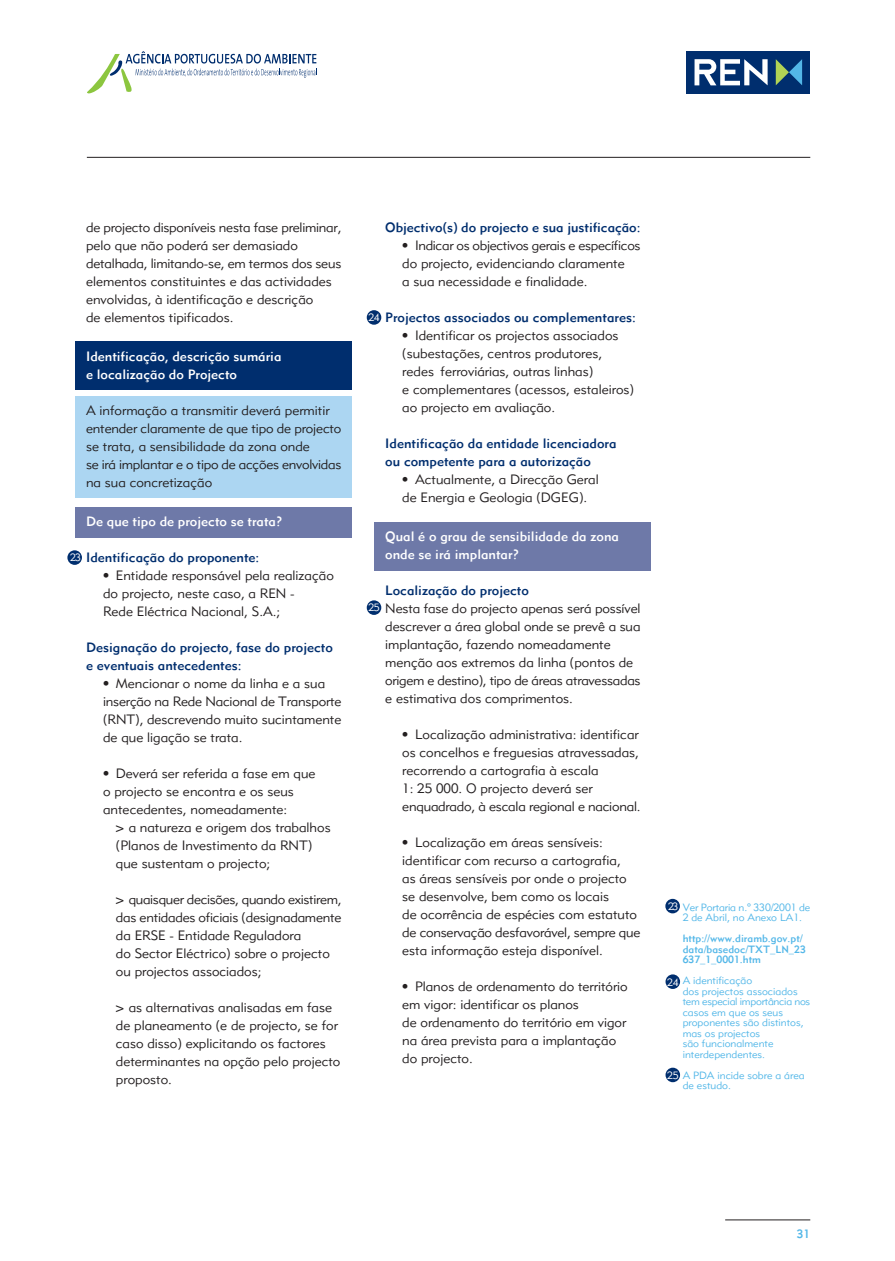
<style>
.page{position:relative;width:895px;height:1261px;background:#fff}
.page>*{position:absolute;margin:0;border:0;box-sizing:border-box;transform-origin:0 0}
.t1{font:13.5px/18px "Metro Lite LT Two";color:#231f20}
.t2{font:13.5px/18px "Metro Medium LT Two";color:#002e6e}
.t3{font:13.5px/18px "Metro Medium LT Two";color:#fff}
.t4{font:12px "Metro Medium LT Two";color:#53b7e8}
.t5{font:10.5px/10.5px "Metro Lite LT Two";color:#53b7e8}
.t6{font:10.5px/10.5px "Metro Medium LT Two";color:#53b7e8}
.t7{font:10.5px "Metro Lite LT Two";letter-spacing:-.03em;color:#fff}
.s1{font-family:"Metro Medium LT Two"}
.s2{color:#fff}
</style>
<div class="page">
<div style="left:374px;top:522px;width:277px;height:48px;background:#6e79a8"></div>
<div style="left:75px;top:508px;width:277px;height:30px;background:#6e79a8"></div>
<div style="left:75px;top:396px;width:277px;height:102px;background:#acd6f2"></div>
<div style="left:75px;top:342px;width:277px;height:48px;background:#002e6e"></div>
<hr style="left:87px;top:157px;width:723px;height:1px;background:#231f20">
<div style="left:665px;top:899px;width:14px;height:14px;background:#002e6e;border-radius:50%"></div>
<div style="left:67px;top:550px;width:15px;height:15px;background:#002e6e;border-radius:50%"></div>
<div style="left:366px;top:310px;width:15px;height:15px;background:#002e6e;border-radius:50%"></div>
<div style="left:366px;top:600px;width:15px;height:15px;background:#002e6e;border-radius:50%"></div>
<div style="left:665px;top:974px;width:15px;height:15px;background:#002e6e;border-radius:50%"></div>
<div style="left:665px;top:1068px;width:15px;height:14px;background:#002e6e;border-radius:50%"></div>
<div style="left:686px;top:51px;width:124px;height:43px;background:#002e6e"></div>
<svg style="left:775px;top:59px;width:26px;height:26px"></svg>
<svg style="left:694px;top:59px;width:73px;height:26px"></svg>
<svg style="left:87px;top:51px;width:230px;height:43px"></svg>
<hr style="left:725px;top:1219px;width:85px;height:1px;background:#231f20">
<p class="t1" style="left:86px;top:219px;width:257px">de projecto disponíveis nesta fase preliminar, pelo que não poderá ser demasiado detalhada, limitando-se, em termos dos seus elementos constituintes e das actividades envolvidas, à identificação e descrição<br>de elementos tipificados.</p>
<p class="t3" style="left:86px;top:348px;width:197px">Identificação, descrição sumária e localização do Projecto</p>
<p class="t1" style="left:86px;top:402px;width:257px">A informação a transmitir deverá permitir entender claramente de que tipo de projecto se trata, a sensibilidade da zona onde<br>se irá implantar e o tipo de acções envolvidas na sua concretização</p>
<p class="t3" style="left:86px;top:513px;width:197px">De que tipo de projecto se trata?</p>
<p class="t2" style="left:86px;top:549px;width:175px">Identificação do proponente:</p>
<p class="t1" style="left:103px;top:567px;width:232px">• Entidade responsável pela realização do projecto, neste caso, a REN -<br>Rede Eléctrica Nacional, S.A.;</p>
<p class="t2" style="left:86px;top:639px;width:248px">Designação do projecto, fase do projecto e eventuais antecedentes:</p>
<p class="t1" style="left:103px;top:675px;width:240px">• Mencionar o nome da linha e a sua inserção na Rede Nacional de Transporte (RNT), descrevendo muito sucintamente de que ligação se trata.</p>
<p class="t1" style="left:103px;top:765px;width:214px">• Deverá ser referida a fase em que o projecto se encontra e os seus antecedentes, nomeadamente:</p>
<p class="t1" style="left:116px;top:819px;width:216px"><span class="s1">&gt;</span> a natureza e origem dos trabalhos (Planos de Investimento da RNT) que sustentam o projecto;</p>
<p class="t1" style="left:116px;top:891px;width:227px"><span class="s1">&gt;</span> quaisquer decisões, quando existirem, das entidades oficiais (designadamente da ERSE - Entidade Reguladora<br>do Sector Eléctrico) sobre o projecto ou projectos associados;</p>
<p class="t1" style="left:116px;top:999px;width:226px"><span class="s1">&gt;</span> as alternativas analisadas em fase de planeamento (e de projecto, se for caso disso) explicitando os factores determinantes na opção pelo projecto proposto.</p>
<p class="t7" style="left:70px;top:554px;width:12px">23</p>
<p class="t2" style="left:385px;top:219px;width:257px">Objectivo(s) do projecto e sua justificação:</p>
<p class="t1" style="left:402px;top:237px;width:240px">• Indicar os objectivos gerais e específicos do projecto, evidenciando claramente<br>a sua necessidade e finalidade.</p>
<p class="t2" style="left:385px;top:309px;width:252px">Projectos associados ou complementares:</p>
<p class="t1" style="left:402px;top:327px;width:233px">• Identificar os projectos associados (subestações, centros produtores, redes ferroviárias, outras linhas)<br>e complementares (acessos, estaleiros) ao projecto em avaliação.</p>
<p class="t2" style="left:385px;top:435px;width:233px">Identificação da entidade licenciadora ou competente para a autorização</p>
<p class="t1" style="left:402px;top:471px;width:198px">• Actualmente, a Direcção Geral de Energia e Geologia (DGEG).</p>
<p class="t3" style="left:385px;top:528px;width:235px">Qual é o grau de sensibilidade da zona onde se irá implantar?</p>
<p class="t2" style="left:385px;top:582px;width:145px">Localização do projecto</p>
<p class="t1" style="left:385px;top:600px;width:257px">Nesta fase do projecto apenas será possível descrever a área global onde se prevê a sua implantação, fazendo nomeadamente menção aos extremos da linha (pontos de origem e destino), tipo de áreas atravessadas e estimativa dos comprimentos.</p>
<p class="t1" style="left:402px;top:726px;width:240px">• Localização administrativa: identificar os concelhos e freguesias atravessadas, recorrendo a cartografia à escala<br>1: 25 000. O projecto deverá ser enquadrado, à escala regional e nacional.</p>
<p class="t1" style="left:402px;top:834px;width:240px">• Localização em áreas sensíveis: identificar com recurso a cartografia,<br>as áreas sensíveis por onde o projecto se desenvolve, bem como os locais<br>de ocorrência de espécies com estatuto de conservação desfavorável, sempre que esta informação esteja disponível.</p>
<p class="t1" style="left:402px;top:978px;width:227px">• Planos de ordenamento do território em vigor: identificar os planos<br>de ordenamento do território em vigor na área prevista para a implantação do projecto.</p>
<p class="t7" style="left:368px;top:314px;width:13px">24</p>
<p class="t7" style="left:368px;top:604px;width:13px">25</p>
<p class="t7" style="left:667px;top:902px;width:12px">23</p>
<p class="t5" style="left:682px;top:903px;width:129px">Ver Portaria n.º 330/2001 de<br>2 de Abril, no Anexo LA1.</p>
<p class="t6" style="left:682px;top:934px;width:125px">http://www.diramb.gov.pt/ data/basedoc/TXT_LN_23<br>637_1_0001.htm</p>
<p class="t5" style="left:682px;top:976px;width:129px">A identificação<br>dos projectos associados tem especial importância nos casos em que os seus proponentes são distintos, mas os projectos<br>são funcionalmente interdependentes.</p>
<p class="t5" style="left:682px;top:1071px;width:123px;text-indent:-16px"><span class="s2">25</span> A PDA incide sobre a área de estudo.</p>
<p class="t7" style="left:667px;top:978px;width:13px">24</p>
<p class="t4" style="left:796px;top:1229px;width:15px">31</p>
</div>
